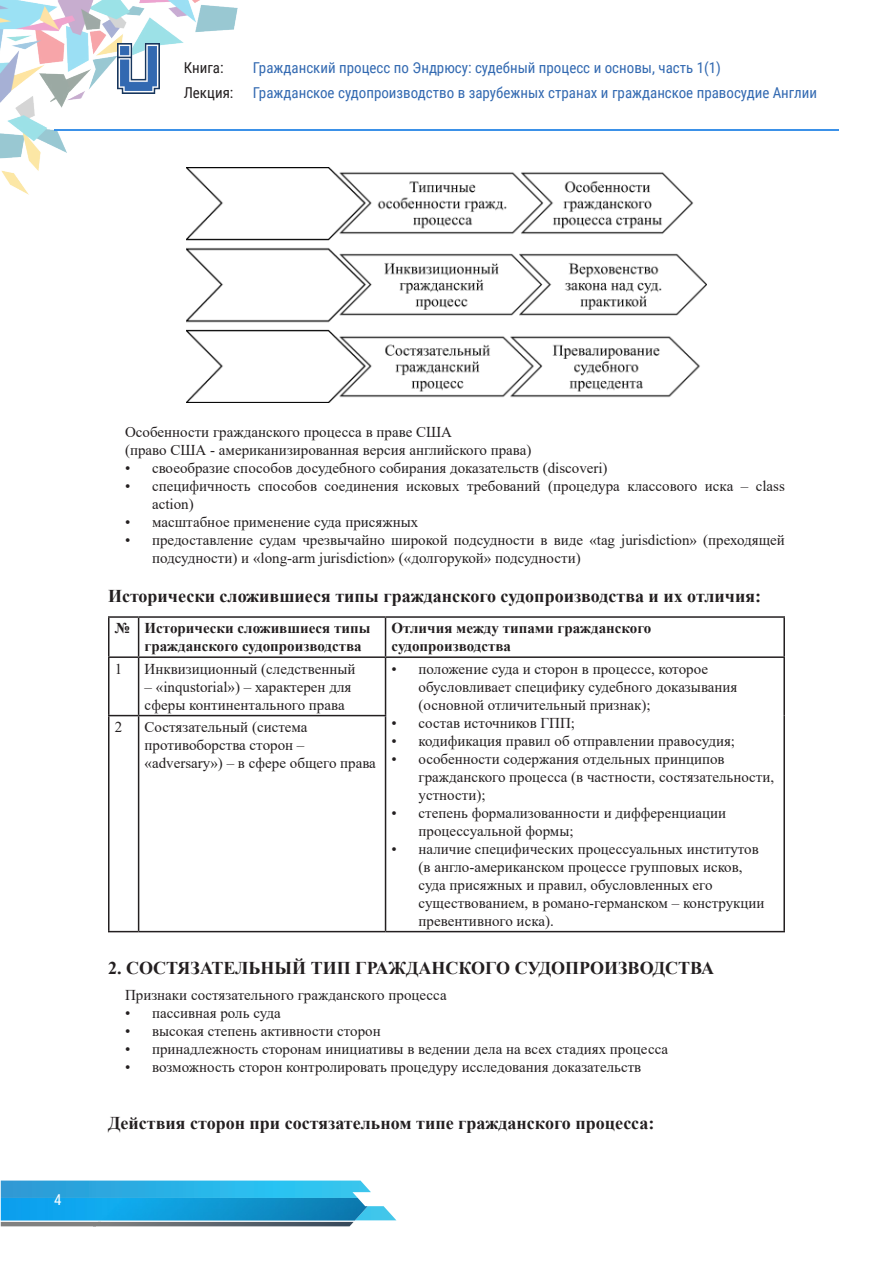
<style>
.page{position:relative;width:893px;height:1263px;background:#fff}
.page>*{position:absolute;margin:0;border:0;box-sizing:border-box;transform-origin:0 0}
.tema{font:700 18px "Times New Roman";color:#231f20}
.t1{font:15px/18px "Times New Roman";color:#231f20}
.t2{font:15px/25.5px "Roboto Condensed";color:#3269b1}
.t3{font:700 15px/18px "Times New Roman";color:#231f20}
.t4{font:15px/25.5px "Roboto Condensed";color:#231f20}
.t5{font:15px "Roboto Condensed";color:#fff}
</style>
<div class="page">
<img style="left:0;top:0;width:238px;height:195px">
<hr style="left:54px;top:129px;width:785px;height:2px;background:#3b91e8">
<img style="left:118px;top:44px;width:41px;height:49px">
<svg style="left:1px;top:1180px;width:395px;height:46px;background:#5bb6d9"></svg>
<img style="left:1px;top:1198px;width:367px;height:22px">
<hr style="left:108px;top:616px;width:31px;height:2px;background:#231f20">
<hr style="left:108px;top:618px;width:2px;height:38px;background:#231f20">
<hr style="left:139px;top:616px;width:247px;height:2px;background:#231f20">
<hr style="left:138px;top:618px;width:1px;height:38px;background:#231f20">
<hr style="left:386px;top:616px;width:399px;height:2px;background:#231f20">
<hr style="left:385px;top:618px;width:1px;height:38px;background:#231f20">
<hr style="left:783px;top:618px;width:2px;height:38px;background:#231f20">
<hr style="left:108px;top:656px;width:31px;height:2px;background:#231f20">
<hr style="left:108px;top:658px;width:2px;height:57px;background:#231f20">
<hr style="left:139px;top:656px;width:247px;height:2px;background:#231f20">
<hr style="left:138px;top:658px;width:1px;height:57px;background:#231f20">
<hr style="left:386px;top:656px;width:399px;height:2px;background:#231f20">
<hr style="left:385px;top:658px;width:1px;height:57px;background:#231f20">
<hr style="left:783px;top:658px;width:2px;height:58px;background:#231f20">
<hr style="left:108px;top:715px;width:31px;height:1px;background:#231f20">
<hr style="left:108px;top:716px;width:2px;height:215px;background:#231f20">
<hr style="left:139px;top:715px;width:247px;height:1px;background:#231f20">
<hr style="left:138px;top:716px;width:1px;height:215px;background:#231f20">
<hr style="left:385px;top:716px;width:1px;height:215px;background:#231f20">
<hr style="left:783px;top:716px;width:2px;height:215px;background:#231f20">
<hr style="left:108px;top:931px;width:31px;height:1px;background:#231f20">
<hr style="left:139px;top:931px;width:247px;height:1px;background:#231f20">
<hr style="left:386px;top:931px;width:399px;height:1px;background:#231f20">
<img style="left:186px;top:167px;width:521px;height:236px">
<p class="t4" style="left:184px;top:54px;width:51px">Книга:<br>Лекция:</p>
<p class="t2" style="left:253px;top:54px;width:565px">Гражданский процесс по Эндрюсу: судебный процесс и основы, часть 1(1)<br>Гражданское судопроизводство в зарубежных странах и гражданское правосудие Англии</p>
<p class="t5" style="left:54px;top:1189px;width:9px">4</p>
<p class="t1" style="left:125px;top:423px;width:329px">Особенности гражданского процесса в праве США</p>
<p class="t1" style="left:125px;top:441px;width:408px">(право США - американизированная версия английского права)</p>
<p class="t1" style="left:125px;top:459px;width:484px">• своеобразие способов досудебного собирания доказательств (discoveri)</p>
<p class="t1" style="left:152px;top:477px;width:634px;text-indent:-27px">• специфичность способов соединения исковых требований (процедура классового иска – class action)</p>
<p class="t1" style="left:125px;top:513px;width:295px">• масштабное применение суда присяжных</p>
<p class="t1" style="left:152px;top:531px;width:634px;text-indent:-27px">• предоставление судам чрезвычайно широкой подсудности в виде «tag jurisdiction» (преходящей подсудности) и «long-arm jurisdiction» («долгорукой» подсудности)</p>
<p class="tema" style="left:108px;top:583px;width:655px">Исторически сложившиеся типы гражданского судопроизводства и их отличия:</p>
<p class="t3" style="left:115px;top:619px;width:17px">№</p>
<p class="t3" style="left:145px;top:619px;width:227px">Исторически сложившиеся типы гражданского судопроизводства</p>
<p class="t3" style="left:392px;top:619px;width:261px">Отличия между типами гражданского</p>
<p class="t3" style="left:392px;top:637px;width:121px">судопроизводства</p>
<p class="t1" style="left:115px;top:659px;width:9px">1</p>
<p class="t1" style="left:145px;top:659px;width:212px">Инквизиционный (следственный</p>
<p class="t1" style="left:145px;top:677px;width:208px">– «inqustorial») – характерен для сферы континентального права</p>
<p class="t1" style="left:115px;top:717px;width:9px">2</p>
<p class="t1" style="left:145px;top:717px;width:233px">Состязательный (система противоборства сторон – «adversary») – в сфере общего права</p>
<p class="t1" style="left:419px;top:659px;width:320px;text-indent:-27px">• положение суда и сторон в процессе, которое обусловливает специфику судебного доказывания (основной отличительный признак);</p>
<p class="t1" style="left:392px;top:713px;width:185px">• состав источников ГПП;</p>
<p class="t1" style="left:392px;top:731px;width:345px">• кодификация правил об отправлении правосудия;</p>
<p class="t1" style="left:419px;top:749px;width:357px;text-indent:-27px">• особенности содержания отдельных принципов гражданского процесса (в частности, состязательности, устности);</p>
<p class="t1" style="left:419px;top:803px;width:309px;text-indent:-27px">• степень формализованности и дифференциации процессуальной формы;</p>
<p class="t1" style="left:419px;top:839px;width:348px;text-indent:-27px">• наличие специфических процессуальных институтов (в англо-американском процессе групповых исков, суда присяжных и правил, обусловленных его существованием, в романо-германском – конструкции превентивного иска).</p>
<p class="tema" style="left:108px;top:954px;width:607px">2. СОСТЯЗАТЕЛЬНЫЙ ТИП ГРАЖДАНСКОГО СУДОПРОИЗВОДСТВА</p>
<p class="t1" style="left:125px;top:985px;width:323px">Признаки состязательного гражданского процесса</p>
<p class="t1" style="left:125px;top:1003px;width:157px">• пассивная роль суда</p>
<p class="t1" style="left:125px;top:1021px;width:257px">• высокая степень активности сторон</p>
<p class="t1" style="left:125px;top:1039px;width:545px">• принадлежность сторонам инициативы в ведении дела на всех стадиях процесса</p>
<p class="t1" style="left:125px;top:1057px;width:518px">• возможность сторон контролировать процедуру исследования доказательств</p>
<p class="tema" style="left:108px;top:1109px;width:548px">Действия сторон при состязательном типе гражданского процесса:</p>
</div>
